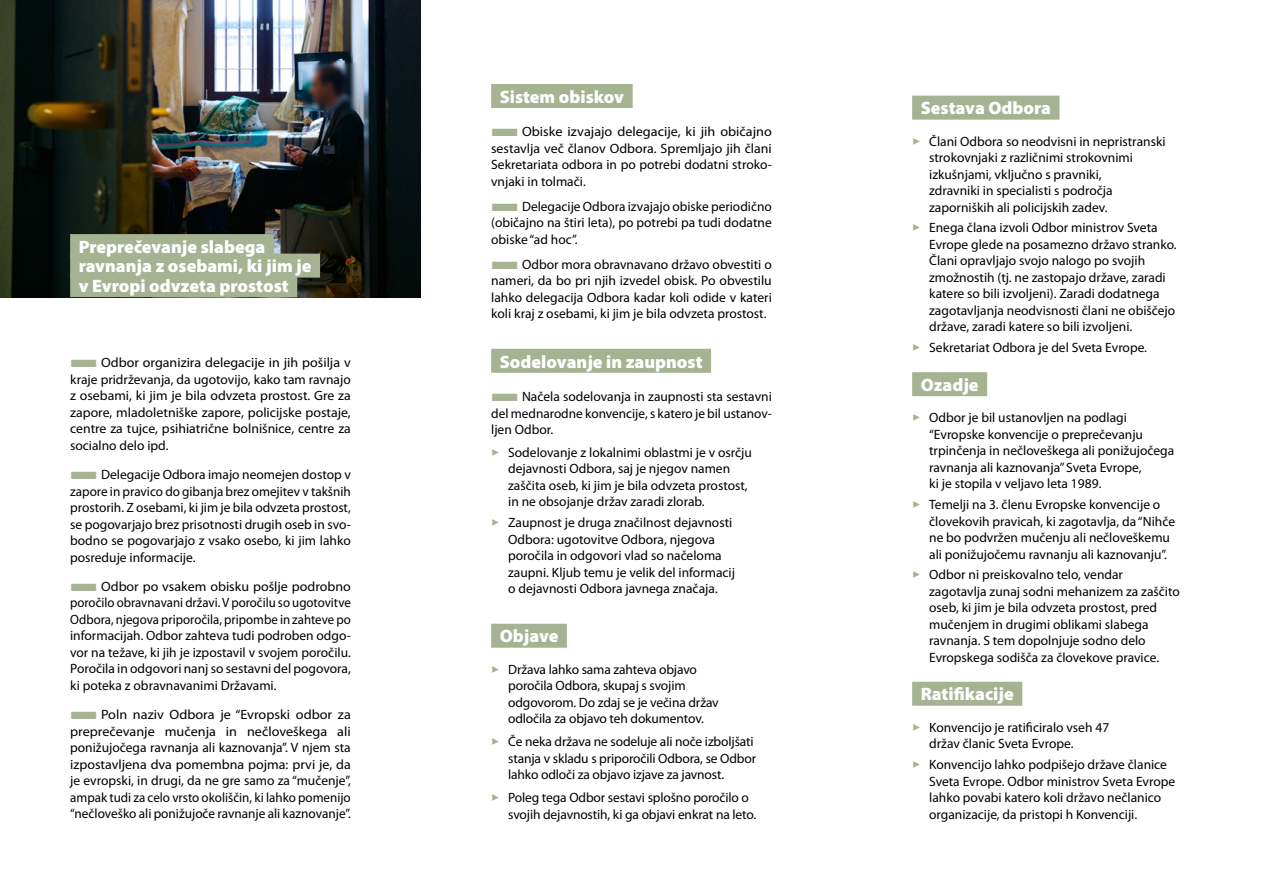
<style>
.page{position:relative;width:1263px;height:893px;background:#fff}
.page>*{position:absolute;margin:0;border:0;box-sizing:border-box;transform-origin:0 0}
.t1{font:900 18px/19.5px "Myriad Pro";color:#fff}
.t2{font:13.5px/16.5px "Myriad Pro";color:#000}
.t3{font:13.5px/16.5px "Myriad Pro";color:#000;text-align:justify;scale:1.04 1}
.t4{font:13.5px/16.5px "Myriad Pro";color:#000;text-align:justify;scale:1.05 1}
.s1{color:#a5b393}
</style>
<div class="page">
<img style="left:0;top:0;width:421px;height:298px">
<div style="left:70px;top:234px;width:204px;height:24px;background:#a5b393"></div>
<div style="left:70px;top:254px;width:250px;height:24px;background:#a5b393"></div>
<div style="left:70px;top:273px;width:227px;height:24px;background:#a5b393"></div>
<div style="left:491px;top:84px;width:142px;height:24px;background:#a5b393"></div>
<div style="left:491px;top:349px;width:220px;height:24px;background:#a5b393"></div>
<div style="left:491px;top:624px;width:76px;height:24px;background:#a5b393"></div>
<div style="left:912px;top:96px;width:147px;height:24px;background:#a5b393"></div>
<div style="left:912px;top:372px;width:75px;height:24px;background:#a5b393"></div>
<div style="left:912px;top:682px;width:110px;height:24px;background:#a5b393"></div>
<h1 class="t1" style="left:79px;top:236px;width:234px">Preprečevanje slabega ravnanja z osebami, ki jim je v Evropi odvzeta prostost</h1>
<p class="t3" style="left:70px;top:354px;width:271px"><span class="s1">■</span>Odbor organizira delegacije in jih pošilja v kraje pridrževanja, da ugotovijo, kako tam ravnajo z osebami, ki jim je bila odvzeta prostost. Gre za zapore, mladoletniške zapore, policijske postaje, centre za tujce, psihiatrične bolnišnice, centre za socialno delo ipd.</p>
<p class="t2" style="left:70px;top:466px;width:282px;text-align:justify"><span class="s1">■</span>Delegacije Odbora imajo neomejen dostop v zapore in pravico do gibanja brez omejitev v takšnih prostorih. Z osebami, ki jim je bila odvzeta prostost, se pogovarjajo brez prisotnosti drugih oseb in svo&shy;bodno se pogovarjajo z vsako osebo, ki jim lahko posreduje informacije.</p>
<p class="t3" style="left:70px;top:578px;width:271px"><span class="s1">■</span>Odbor po vsakem obisku pošlje podrobno poročilo obravnavani državi. V poročilu so ugotovitve Odbora, njegova priporočila, pripombe in zahteve po informacijah. Odbor zahteva tudi podroben odgo&shy;vor na težave, ki jih je izpostavil v svojem poročilu.<br>Poročila in odgovori nanj so sestavni del pogovora, ki poteka z obravnavanimi Državami.</p>
<p class="t4" style="left:70px;top:706px;width:269px"><span class="s1">■</span>Poln naziv Odbora je “Evropski odbor za preprečevanje mučenja in nečloveškega ali ponižujočega ravnanja ali kaznovanja”. V njem sta izpostavljena dva pomembna pojma: prvi je, da je evropski, in drugi, da ne gre samo za “mučenje”, ampak tudi za celo vrsto okoliščin, ki lahko pomenijo “nečloveško ali ponižujoče ravnanje ali kaznovanje”.</p>
<h1 class="t1" style="left:500px;top:86px;width:126px">Sistem obiskov</h1>
<p class="t4" style="left:491px;top:123px;width:269px"><span class="s1">■</span>Obiske izvajajo delegacije, ki jih običajno sestavlja več članov Odbora. Spremljajo jih člani Sekretariata odbora in po potrebi dodatni stroko&shy;vnjaki in tolmači.</p>
<p class="t2" style="left:491px;top:198px;width:282px;text-align:justify"><span class="s1">■</span>Delegacije Odbora izvajajo obiske periodično (običajno na štiri leta), po potrebi pa tudi dodatne obiske “ad hoc”.</p>
<p class="t2" style="left:491px;top:256px;width:282px;text-align:justify"><span class="s1">■</span>Odbor mora obravnavano državo obvestiti o nameri, da bo pri njih izvedel obisk. Po obvestilu lahko delegacija Odbora kadar koli odide v kateri koli kraj z osebami, ki jim je bila odvzeta prostost.</p>
<h1 class="t1" style="left:500px;top:351px;width:204px">Sodelovanje in zaupnost</h1>
<p class="t2" style="left:491px;top:388px;width:282px;text-align:justify"><span class="s1">■</span>Načela sodelovanja in zaupnosti sta sestavni del mednarodne konvencije, s katero je bil ustanov&shy;ljen Odbor.</p>
<p class="t2" style="left:508px;top:444px;width:245px;text-indent:-17px"><span class="s1">✓</span> Sodelovanje z lokalnimi oblastmi je v osrčju dejavnosti Odbora, saj je njegov namen zaščita oseb, ki jim je bila odvzeta prostost, in ne obsojanje držav zaradi zlorab.</p>
<p class="t2" style="left:508px;top:514px;width:228px;text-indent:-17px"><span class="s1">✓</span> Zaupnost je druga značilnost dejavnosti Odbora: ugotovitve Odbora, njegova poročila in odgovori vlad so načeloma zaupni. Kljub temu je velik del informacij o dejavnosti Odbora javnega značaja.</p>
<h1 class="t1" style="left:500px;top:626px;width:60px">Objave</h1>
<p class="t2" style="left:508px;top:661px;width:212px;text-indent:-17px"><span class="s1">✓</span> Država lahko sama zahteva objavo poročila Odbora, skupaj s svojim odgovorom. Do zdaj se je večina držav odločila za objavo teh dokumentov.</p>
<p class="t2" style="left:508px;top:733px;width:249px;text-indent:-17px"><span class="s1">✓</span> Če neka država ne sodeluje ali noče izboljšati stanja v skladu s priporočili Odbora, se Odbor lahko odloči za objavo izjave za javnost.</p>
<p class="t2" style="left:508px;top:789px;width:249px;text-indent:-17px"><span class="s1">✓</span> Poleg tega Odbor sestavi splošno poročilo o svojih dejavnostih, ki ga objavi enkrat na leto.</p>
<h1 class="t1" style="left:921px;top:98px;width:132px">Sestava Odbora</h1>
<p class="t2" style="left:929px;top:133px;width:238px;text-indent:-17px"><span class="s1">✓</span> Člani Odbora so neodvisni in nepristranski strokovnjaki z različnimi strokovnimi izkušnjami, vključno s pravniki,<br>zdravniki in specialisti s področja zaporniških ali policijskih zadev.</p>
<p class="t2" style="left:929px;top:219px;width:249px;text-indent:-17px"><span class="s1">✓</span> Enega člana izvoli Odbor ministrov Sveta Evrope glede na posamezno državo stranko.<br>Člani opravljajo svojo nalogo po svojih zmožnostih (tj. ne zastopajo države, zaradi katere so bili izvoljeni). Zaradi dodatnega zagotavljanja neodvisnosti člani ne obiščejo države, zaradi katere so bili izvoljeni.</p>
<p class="t2" style="left:912px;top:339px;width:236px"><span class="s1">✓</span> Sekretariat Odbora je del Sveta Evrope.</p>
<h1 class="t1" style="left:921px;top:374px;width:59px">Ozadje</h1>
<p class="t2" style="left:929px;top:409px;width:247px;text-indent:-17px"><span class="s1">✓</span> Odbor je bil ustanovljen na podlagi “Evropske konvencije o preprečevanju trpinčenja in nečloveškega ali ponižujočega ravnanja ali kaznovanja” Sveta Evrope,<br>ki je stopila v veljavo leta 1989.</p>
<p class="t2" style="left:929px;top:496px;width:247px;text-indent:-17px"><span class="s1">✓</span> Temelji na 3. členu Evropske konvencije o človekovih pravicah, ki zagotavlja, da “Nihče ne bo podvržen mučenju ali nečloveškemu ali ponižujočemu ravnanju ali kaznovanju”.</p>
<p class="t2" style="left:929px;top:566px;width:252px;text-indent:-17px"><span class="s1">✓</span> Odbor ni preiskovalno telo, vendar zagotavlja zunaj sodni mehanizem za zaščito oseb, ki jim je bila odvzeta prostost, pred mučenjem in drugimi oblikami slabega ravnanja. S tem dopolnjuje sodno delo Evropskega sodišča za človekove pravice.</p>
<h1 class="t1" style="left:921px;top:684px;width:95px">Ratifikacije</h1>
<p class="t2" style="left:929px;top:719px;width:182px;text-indent:-17px"><span class="s1">✓</span> Konvencijo je ratificiralo vseh 47 držav članic Sveta Evrope.</p>
<p class="t2" style="left:929px;top:756px;width:248px;text-indent:-17px"><span class="s1">✓</span> Konvencijo lahko podpišejo države članice Sveta Evrope. Odbor ministrov Sveta Evrope lahko povabi katero koli državo nečlanico organizacije, da pristopi h Konvenciji.</p>
</div>
